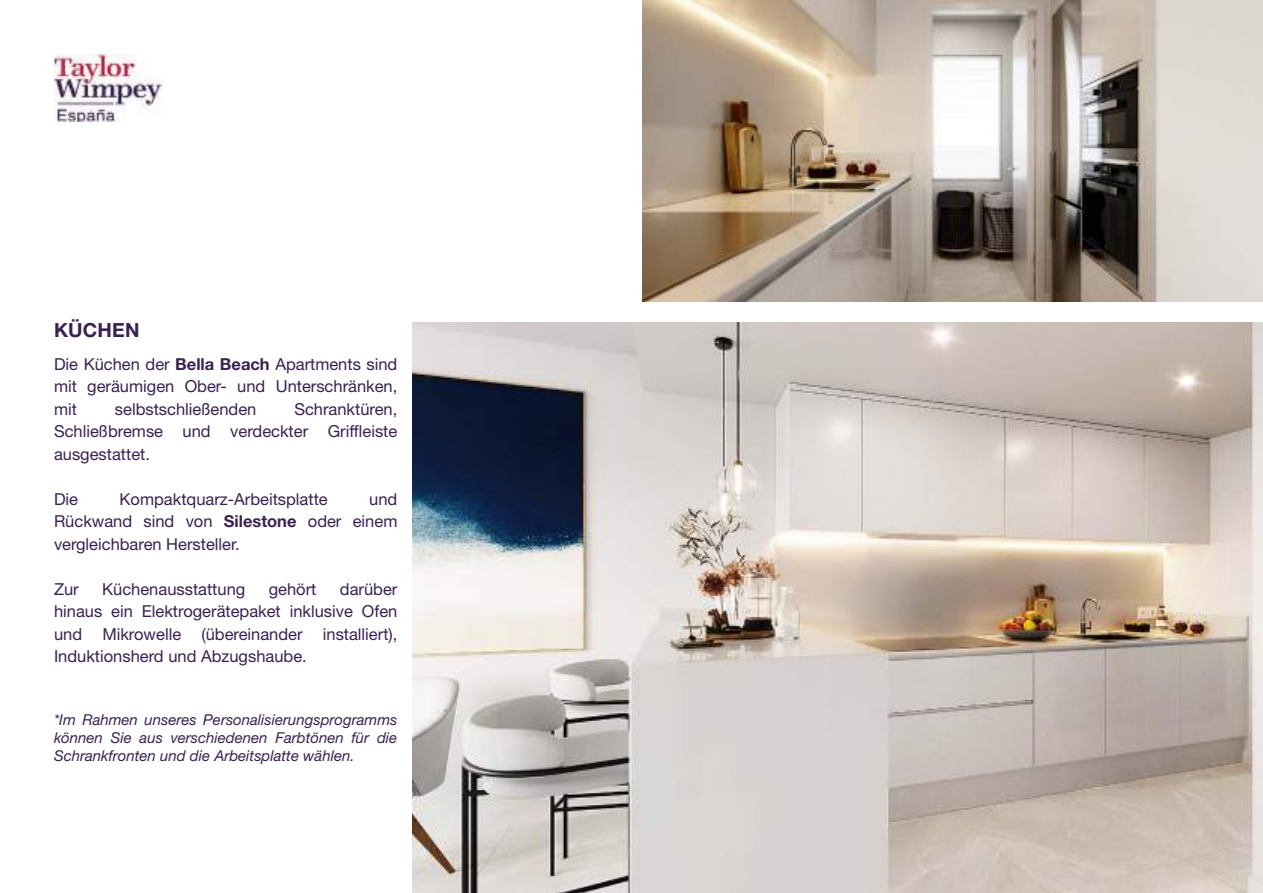
<style>
.page{position:relative;width:1263px;height:893px;background:#fff}
.page>*{position:absolute;margin:0;border:0;box-sizing:border-box;transform-origin:0 0}
.t1{font:700 19.5px "Helvetica Neue LT Std";letter-spacing:.01em;color:#392152}
.t2{font:16.5px/22.5px "Helvetica Neue LT Std";color:#392152;text-align:justify}
.t3{font:italic 15px/18px "Helvetica Neue LT Std";color:#392152;text-align:justify}
.s1{font-weight:700}
</style>
<div class="page">
<img style="left:54px;top:54px;width:109px;height:68px">
<img style="left:412px;top:323px;width:851px;height:570px">
<img style="left:642px;top:0;width:621px;height:301px">
<p class="t1" style="left:54px;top:318px;width:87px">KÜCHEN</p>
<p class="t2" style="left:54px;top:352px;width:345px">Die Küchen der <span class="s1">Bella Beach</span> Apartments sind mit geräumigen Ober- und Unterschränken, mit</p>
<p class="t2" style="left:54px;top:397px;width:345px;text-indent:240px">Schranktüren, Schließbremse und verdeckter Griffleiste ausgestattet.</p>
<p class="t2" style="left:54px;top:487px;width:26px">Die</p>
<p class="t2" style="left:120px;top:487px;width:210px">Kompaktquarz-Arbeitsplatte</p>
<p class="t2" style="left:115px;top:397px;width:143px">selbstschließenden</p>
<p class="t2" style="left:54px;top:487px;width:345px;text-indent:315px">und Rückwand sind von <span class="s1">Silestone</span> oder einem vergleichbaren Hersteller.</p>
<p class="t2" style="left:54px;top:577px;width:26px">Zur</p>
<p class="t2" style="left:102px;top:577px;width:145px">Küchenausstattung</p>
<p class="t2" style="left:269px;top:577px;width:49px">gehört</p>
<p class="t2" style="left:54px;top:577px;width:345px;text-indent:286px">darüber hinaus ein Elektrogerätepaket inklusive Ofen und Mikrowelle (übereinander installiert), Induktionsherd und Abzugshaube.</p>
<p class="t3" style="left:54px;top:711px;width:345px">*Im Rahmen unseres Personalisierungsprogramms können Sie aus verschiedenen Farbtönen für die Schrankfronten und die Arbeitsplatte wählen.</p>
</div>
